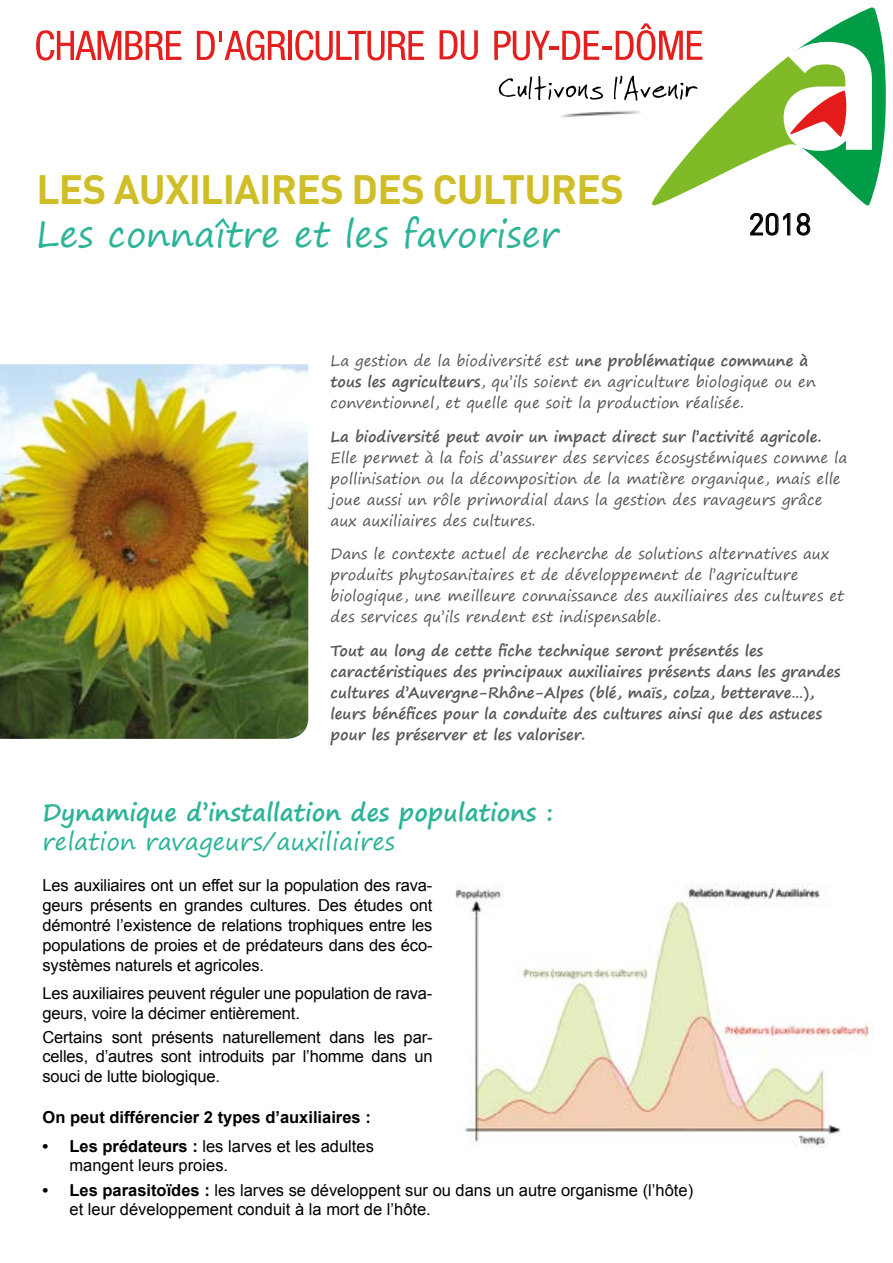
<style>
.page{position:relative;width:893px;height:1263px;background:#fff}
.page>*{position:absolute;margin:0;border:0;box-sizing:border-box;transform-origin:0 0}
.t1{font:700 40.5px "DIN Pro";letter-spacing:-.02em;color:#d0be28}
.t2{font:36px "Segoe Print";color:#2db498}
.t3{font:30px "DIN";color:#000}
.t4{font:700 24px "Segoe Print";color:#2db498}
.t5{font:24px "Segoe Print";color:#2db498}
.t6{font:16.5px/19.8px "Arial";letter-spacing:-.01em;color:#000}
.t7{font:700 16.5px "Arial";color:#000}
.t8{font:15px/21px "Segoe Print";color:#575756}
.t9{font:700 15px/21px "Segoe Print";color:#575756}
.s1{font-weight:700}
</style>
<div class="page">
<svg style="left:750px;top:213px;width:40px;height:22px"></svg>
<svg style="left:797px;top:213px;width:13px;height:22px"></svg>
<svg style="left:36px;top:30px;width:145px;height:31px"></svg>
<svg style="left:197px;top:30px;width:89px;height:31px"></svg>
<hr style="left:288px;top:31px;width:4px;height:29px;background:#e41f1d">
<svg style="left:295px;top:30px;width:129px;height:31px"></svg>
<svg style="left:440px;top:30px;width:38px;height:30px"></svg>
<svg style="left:494px;top:7px;width:392px;height:198px"></svg>
<img style="left:495px;top:68px;width:207px;height:51px">
<img style="left:499px;top:76px;width:185px;height:25px">
<img style="left:0;top:364px;width:308px;height:375px">
<img style="left:455px;top:884px;width:415px;height:264px">
<h1 class="t1" style="left:36px;top:155px;width:589px">LES AUXILIAIRES DES CULTURES</h1>
<h2 class="t2" style="left:36px;top:202px;width:524px">Les connaître et les favoriser</h2>
<h3 class="t3" style="left:749px;top:205px;width:64px">2018</h3>
<p class="t8" style="left:331px;top:350px;width:487px">La gestion de la biodiversité est <span class="s1">une problématique commune à tous les agriculteurs</span>, qu’ils soient en agriculture biologique ou en conventionnel, et quelle que soit la production réalisée.</p>
<p class="t9" style="left:331px;top:425px;width:492px">La biodiversité peut avoir un impact direct sur l’activité agricole.</p>
<p class="t8" style="left:331px;top:446px;width:518px">Elle permet à la fois d’assurer des services écosystémiques comme la pollinisation ou la décomposition de la matière organique, mais elle joue aussi un rôle primordial dans la gestion des ravageurs grâce aux auxiliaires des cultures.</p>
<p class="t8" style="left:331px;top:543px;width:515px">Dans le contexte actuel de recherche de solutions alternatives aux produits phytosanitaires et de développement de l’agriculture biologique, une meilleure connaissance des auxiliaires des cultures et des services qu’ils rendent est indispensable.</p>
<p class="t9" style="left:331px;top:640px;width:511px">Tout au long de cette fiche technique seront présentés les caractéristiques des principaux auxiliaires présents dans les grandes cultures d’Auvergne-Rhône-Alpes (blé, maïs, colza, betterave…), leurs bénéfices pour la conduite des cultures ainsi que des astuces pour les préserver et les valoriser.</p>
<h3 class="t4" style="left:43px;top:791px;width:512px">Dynamique d’installation des populations :</h3>
<h3 class="t5" style="left:43px;top:820px;width:354px">relation ravageurs/auxiliaires</h3>
<p class="t6" style="left:43px;top:876px;width:391px;text-align:justify">Les auxiliaires ont un effet sur la population des rava&shy;geurs présents en grandes cultures. Des études ont démontré l’existence de relations trophiques entre les populations de proies et de prédateurs dans des éco&shy;systèmes naturels et agricoles.</p>
<p class="t6" style="left:43px;top:983px;width:391px">Les auxiliaires peuvent réguler une population de rava&shy;geurs, voire la décimer entièrement.</p>
<p class="t6" style="left:43px;top:1027px;width:391px;text-align:justify">Certains sont présents naturellement dans les par&shy;celles, d’autres sont introduits par l’homme dans un souci de lutte biologique.</p>
<p class="t7" style="left:43px;top:1106px;width:330px">On peut différencier 2 types d’auxiliaires :</p>
<p class="t6" style="left:70px;top:1136px;width:306px;text-indent:-27px"><span class="s1">• Les prédateurs :</span> les larves et les adultes mangent leurs proies.</p>
<p class="t6" style="left:70px;top:1180px;width:625px;text-indent:-27px"><span class="s1">• Les parasitoïdes :</span> les larves se développent sur ou dans un autre organisme (l’hôte) et leur développement conduit à la mort de l’hôte.</p>
</div>
